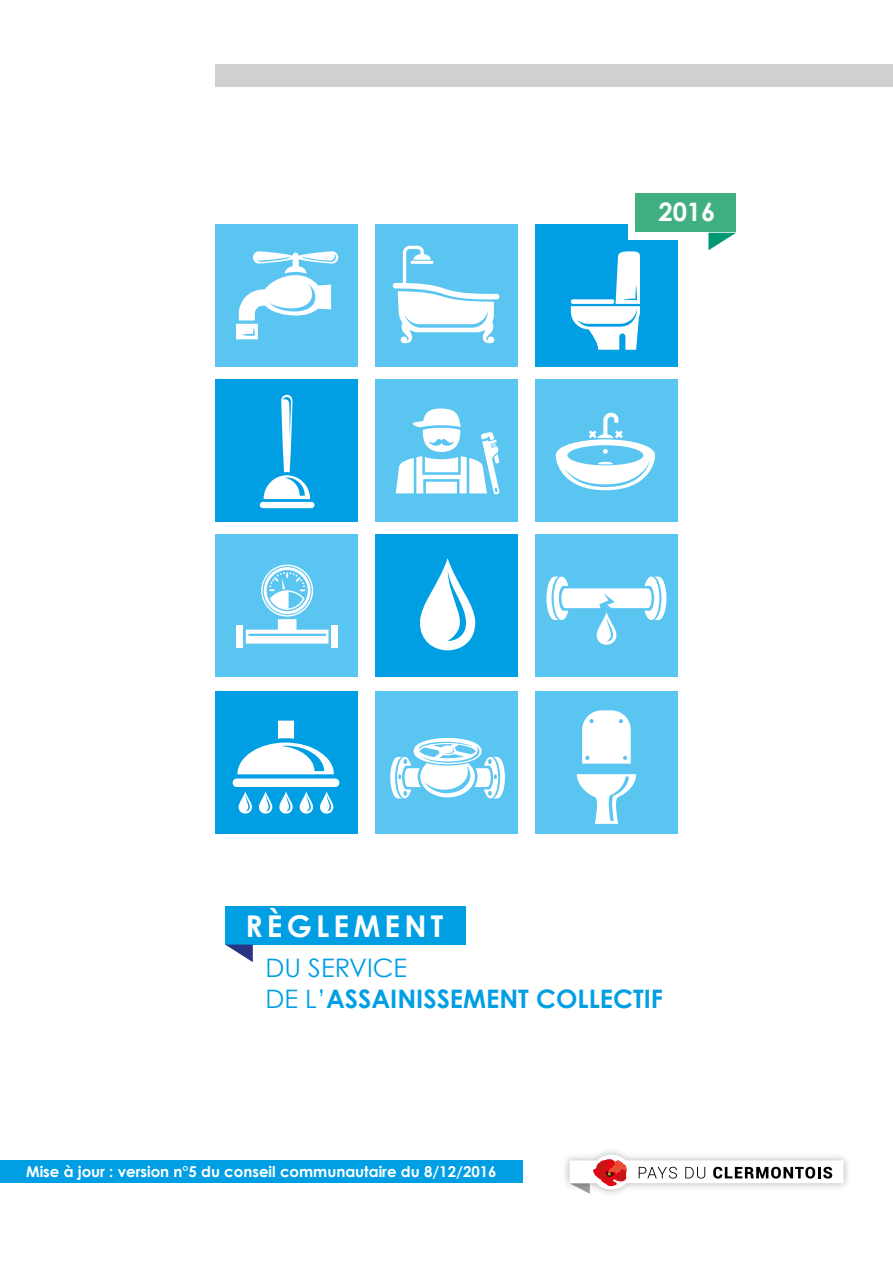
<style>
.page{position:relative;width:893px;height:1263px;background:#fff}
.page>*{position:absolute;margin:0;border:0;box-sizing:border-box;transform-origin:0 0}
.t1{font:700 30px "Century Gothic";letter-spacing:.14em;color:#fff}
.t2{font:700 25.5px/30.6px "Century Gothic";color:#009fe3}
.t3{font:700 25.5px "Century Gothic";color:#fff}
.t4{font:700 15px "Century Gothic";color:#fff}
.s1{font-weight:400}
</style>
<div class="page">
<div style="left:215px;top:224px;width:142px;height:142px;background:#5bc5f2"></div>
<div style="left:215px;top:379px;width:142px;height:142px;background:#009fe3"></div>
<div style="left:215px;top:534px;width:142px;height:143px;background:#5bc5f2"></div>
<div style="left:215px;top:691px;width:142px;height:142px;background:#009fe3"></div>
<div style="left:375px;top:224px;width:143px;height:142px;background:#5bc5f2"></div>
<div style="left:375px;top:379px;width:143px;height:142px;background:#5bc5f2"></div>
<div style="left:375px;top:534px;width:143px;height:143px;background:#009fe3"></div>
<div style="left:375px;top:691px;width:143px;height:142px;background:#5bc5f2"></div>
<div style="left:535px;top:224px;width:143px;height:142px;background:#009fe3"></div>
<div style="left:535px;top:379px;width:143px;height:142px;background:#5bc5f2"></div>
<div style="left:535px;top:534px;width:143px;height:143px;background:#5bc5f2"></div>
<div style="left:535px;top:691px;width:143px;height:142px;background:#5bc5f2"></div>
<svg style="left:708px;top:233px;width:28px;height:17px"></svg>
<div style="left:628px;top:195px;width:75px;height:44px;background:#fff"></div>
<div style="left:636px;top:193px;width:100px;height:39px;background:#40b080"></div>
<div style="left:225px;top:906px;width:240px;height:38px;background:#009fe3"></div>
<svg style="left:225px;top:944px;width:28px;height:18px"></svg>
<img style="left:565px;top:1151px;width:283px;height:35px">
<svg style="left:570px;top:1155px;width:274px;height:39px"></svg>
<svg style="left:236px;top:251px;width:102px;height:88px"></svg>
<svg style="left:392px;top:246px;width:108px;height:97px"></svg>
<svg style="left:571px;top:251px;width:69px;height:99px"></svg>
<div style="left:260px;top:502px;width:54px;height:6px;background:#fff;border-radius:3px"></div>
<svg style="left:264px;top:395px;width:46px;height:104px"></svg>
<svg style="left:396px;top:408px;width:104px;height:87px"></svg>
<svg style="left:556px;top:413px;width:99px;height:77px"></svg>
<div style="left:236px;top:626px;width:7px;height:22px;background:#fff"></div>
<div style="left:331px;top:626px;width:7px;height:22px;background:#fff"></div>
<svg style="left:246px;top:565px;width:82px;height:79px"></svg>
<svg style="left:420px;top:558px;width:55px;height:93px"></svg>
<svg style="left:546px;top:576px;width:120px;height:69px"></svg>
<svg style="left:390px;top:738px;width:115px;height:60px"></svg>
<svg style="left:239px;top:791px;width:13px;height:23px"></svg>
<svg style="left:259px;top:791px;width:13px;height:23px"></svg>
<svg style="left:279px;top:791px;width:14px;height:23px"></svg>
<svg style="left:300px;top:791px;width:13px;height:23px"></svg>
<svg style="left:320px;top:791px;width:13px;height:23px"></svg>
<div style="left:233px;top:778px;width:106px;height:9px;background:#fff;border-radius:4px"></div>
<svg style="left:237px;top:721px;width:97px;height:53px"></svg>
<svg style="left:577px;top:774px;width:59px;height:50px"></svg>
<svg style="left:582px;top:710px;width:49px;height:54px;background:#eef8fd"></svg>
<div style="left:0;top:1160px;width:523px;height:23px;background:#009fe3"></div>
<div style="left:215px;top:64px;width:678px;height:23px;background:#d0d0d0"></div>
<h2 class="t3" style="left:658px;top:196px;width:59px">2016</h2>
<h1 class="t1" style="left:245px;top:907px;width:199px">RÈGLEMENT</h1>
<h2 class="t2" style="left:266px;top:952px;width:399px"><span class="s1">DU SERVICE<br>DE L’</span>ASSAINISSEMENT COLLECTIF</h2>
<p class="t4" style="left:26px;top:1162px;width:472px">Mise à jour : version n°5 du conseil communautaire du 8/12/2016</p>
</div>
